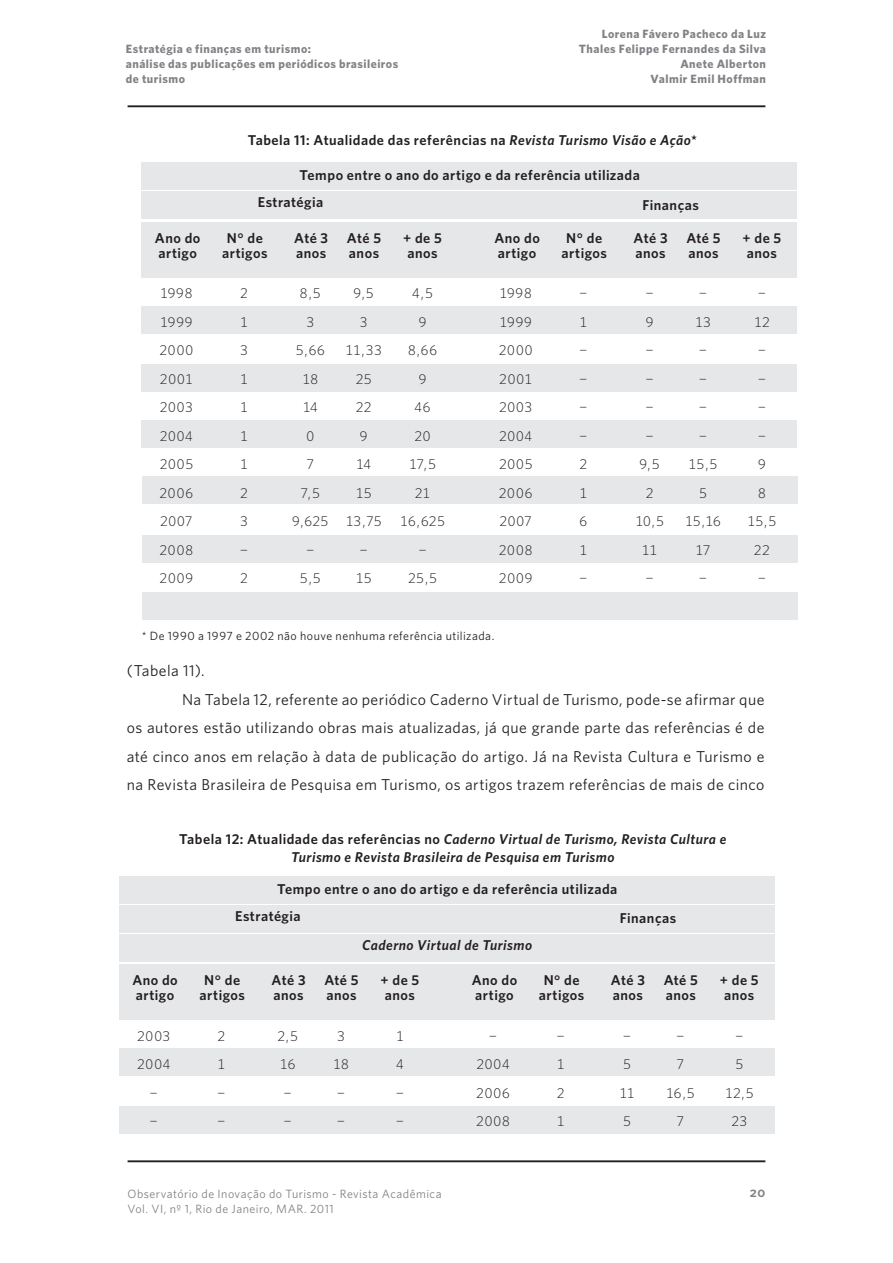
<style>
.page{position:relative;width:893px;height:1263px;background:#fff}
.page>*{position:absolute;margin:0;border:0;box-sizing:border-box;transform-origin:0 0}
.t1{font:15.75px "Whitney";letter-spacing:.025em;color:#231f20}
.t2{font:600 14.25px/15px "Whitney";letter-spacing:.035em;color:#231f20}
.t3{font:300 14.25px/28.5px "Whitney Numeric";letter-spacing:.045em;color:#231f20;text-align:center}
.t4{font:italic 600 14.25px/18px "Whitney";letter-spacing:.035em;color:#231f20;text-align:center}
.t5{font:300 14.25px/28.5px "Whitney Numeric";letter-spacing:.015em;color:#231f20;text-align:center}
.t6{font:300 14.25px/28.5px "Whitney Numeric";letter-spacing:.07em;color:#231f20;text-align:center}
.t7{font:14.25px "Whitney Semibold SC";color:#808285}
.t8{font:700 12px/15px "Whitney";letter-spacing:.04em;color:#808285}
.t9{font:12px/15px "Whitney";letter-spacing:.04em;color:#808285}
.t10{font:12px "Whitney";letter-spacing:.04em;color:#231f20}
.s1{font-style:italic}
.s2{font-style:normal}
</style>
<div class="page">
<hr style="left:128px;top:1160px;width:637px;height:2px;background:#231f20">
<hr style="left:128px;top:105px;width:637px;height:2px;background:#231f20">
<div style="left:142px;top:421px;width:655px;height:27px;background:#e6e7e9"></div>
<div style="left:142px;top:477px;width:656px;height:27px;background:#e6e7e9"></div>
<div style="left:142px;top:535px;width:656px;height:27px;background:#e6e7e9"></div>
<div style="left:142px;top:592px;width:656px;height:27px;background:#e6e7e9"></div>
<div style="left:142px;top:192px;width:655px;height:27px;background:#e6e7e9"></div>
<div style="left:142px;top:222px;width:655px;height:55px;background:#e6e7e9"></div>
<div style="left:142px;top:307px;width:655px;height:27px;background:#e6e7e9"></div>
<div style="left:142px;top:163px;width:655px;height:27px;background:#e6e7e9"></div>
<div style="left:142px;top:364px;width:655px;height:27px;background:#e6e7e9"></div>
<div style="left:119px;top:906px;width:655px;height:27px;background:#e6e7e9"></div>
<div style="left:119px;top:935px;width:655px;height:27px;background:#e6e7e9"></div>
<div style="left:119px;top:964px;width:655px;height:55px;background:#e6e7e9"></div>
<div style="left:119px;top:1049px;width:655px;height:27px;background:#e6e7e9"></div>
<div style="left:119px;top:876px;width:655px;height:27px;background:#e6e7e9"></div>
<div style="left:119px;top:1106px;width:655px;height:27px;background:#e6e7e9"></div>
<p class="t8" style="left:126px;top:41px;width:274px">Estratégia e finanças em turismo:<br>análise das publicações em periódicos brasileiros de turismo</p>
<p class="t8" style="left:579px;top:26px;width:189px;text-align:right">Lorena Fávero Pacheco da Luz<br>Thales Felippe Fernandes da Silva<br>Anete Alberton<br>Valmir Emil Hoffman</p>
<p class="t2" style="left:248px;top:132px;width:451px">Tabela 11: Atualidade das referências na <span class="s1">Revista Turismo Visão e Ação</span>*</p>
<p class="t2" style="left:258px;top:161px;width:384px;line-height:27.6px;text-indent:42px">Tempo entre o ano do artigo e da referência utilizada<br>Estratégia</p>
<p class="t2" style="left:642px;top:197px;width:58px">Finanças</p>
<p class="t2" style="left:155px;top:230px;width:47px">Ano do artigo</p>
<p class="t2" style="left:494px;top:230px;width:47px">Ano do artigo</p>
<p class="t2" style="left:222px;top:230px;width:47px;text-align:center">N° de artigos</p>
<p class="t2" style="left:562px;top:230px;width:47px;text-align:center">N° de artigos</p>
<p class="t2" style="left:403px;top:230px;width:40px;text-align:center">+ de 5 anos</p>
<p class="t2" style="left:742px;top:230px;width:40px;text-align:center">+ de 5 anos</p>
<p class="t2" style="left:294px;top:230px;width:36px">Até 3 anos</p>
<p class="t2" style="left:633px;top:230px;width:36px">Até 3 anos</p>
<p class="t2" style="left:347px;top:230px;width:36px">Até 5 anos</p>
<p class="t2" style="left:686px;top:230px;width:36px">Até 5 anos</p>
<p class="t3" style="left:160px;top:280px;width:35px;text-align:justify">1998<br>1999<br>2000<br>2001<br>2003<br>2004<br>2005<br>2006<br>2007<br>2008<br>2009</p>
<p class="t3" style="left:499px;top:280px;width:35px;text-align:justify">1998<br>1999<br>2000<br>2001<br>2003<br>2004<br>2005<br>2006<br>2007<br>2008<br>2009</p>
<p class="t3" style="left:240px;top:280px;width:9px;text-align:justify">2<br>1<br>3<br>1<br>1<br>1<br>1<br>2<br>3 - 2</p>
<p class="t3" style="left:579px;top:280px;width:9px;text-align:justify">- 1 - - - - 2<br>1<br>6<br>1 -</p>
<p class="t5" style="left:345px;top:280px;width:38px">9,5<br>3<br>11,33<br>25<br>22<br>9<br>14<br>15<br>13,75 -<br>15</p>
<p class="t3" style="left:685px;top:280px;width:37px">-<br>13<br>-<br>-<br>-<br>-<br>15,5<br>5<br>15,16<br>17<br>-</p>
<p class="t3" style="left:292px;top:280px;width:37px">8,5<br>3<br>5,66<br>18<br>14<br>0<br>7<br>7,5<br>9,625 -<br>5,5</p>
<p class="t3" style="left:635px;top:280px;width:30px">-<br>9<br>-<br>-<br>-<br>-<br>9,5<br>2<br>10,5<br>11<br>-</p>
<p class="t3" style="left:400px;top:280px;width:46px">4,5<br>9<br>8,66<br>9<br>46<br>20<br>17,5<br>21<br>16,625 -<br>25,5</p>
<p class="t3" style="left:747px;top:280px;width:30px">-<br>12<br>-<br>-<br>-<br>-<br>9<br>8<br>15,5<br>22<br>-</p>
<p class="t10" style="left:142px;top:629px;width:354px">* De 1990 a 1997 e 2002 não houve nenhuma referência utilizada.</p>
<p class="t1" style="left:127px;top:662px;width:79px">(Tabela 11).</p>
<p class="t1" style="left:182px;top:690px;width:584px">Na Tabela 12, referente ao periódico Caderno Virtual de Turismo, pode-se afirmar que</p>
<p class="t1" style="left:127px;top:719px;width:639px">os autores estão utilizando obras mais atualizadas, já que grande parte das referências é de</p>
<p class="t1" style="left:127px;top:747px;width:639px">até cinco anos em relação à data de publicação do artigo. Já na Revista Cultura e Turismo e</p>
<p class="t1" style="left:127px;top:776px;width:639px">na Revista Brasileira de Pesquisa em Turismo, os artigos trazem referências de mais de cinco</p>
<p class="t4" style="left:179px;top:830px;width:548px"><span class="s2">Tabela 12: Atualidade das referências no</span> Caderno Virtual de Turismo, Revista Cultura e<br>Turismo e Revista Brasileira de Pesquisa em Turismo</p>
<p class="t2" style="left:277px;top:881px;width:342px">Tempo entre o ano do artigo e da referência utilizada</p>
<p class="t2" style="left:235px;top:908px;width:67px">Estratégia</p>
<p class="t2" style="left:620px;top:910px;width:58px">Finanças</p>
<p class="t4" style="left:362px;top:935px;width:172px">Caderno Virtual de Turismo</p>
<p class="t2" style="left:132px;top:972px;width:47px">Ano do artigo</p>
<p class="t2" style="left:472px;top:972px;width:47px">Ano do artigo</p>
<p class="t2" style="left:200px;top:972px;width:47px;text-align:center">N° de artigos</p>
<p class="t2" style="left:539px;top:972px;width:47px;text-align:center">N° de artigos</p>
<p class="t2" style="left:381px;top:972px;width:40px;text-align:center">+ de 5 anos</p>
<p class="t2" style="left:720px;top:972px;width:40px;text-align:center">+ de 5 anos</p>
<p class="t2" style="left:272px;top:972px;width:36px">Até 3 anos</p>
<p class="t2" style="left:611px;top:972px;width:36px">Até 3 anos</p>
<p class="t2" style="left:324px;top:972px;width:36px">Até 5 anos</p>
<p class="t2" style="left:664px;top:972px;width:36px">Até 5 anos</p>
<p class="t3" style="left:137px;top:1022px;width:35px">2003<br>2004 -<br>-</p>
<p class="t6" style="left:476px;top:1022px;width:35px">-<br>2004<br>2006<br>2008</p>
<p class="t3" style="left:333px;top:1022px;width:17px;text-align:left">3<br>18 - -</p>
<p class="t3" style="left:666px;top:1022px;width:30px">-<br>7<br>16,5<br>7</p>
<p class="t3" style="left:396px;top:1022px;width:9px;text-align:justify">1<br>4 - -</p>
<p class="t3" style="left:725px;top:1022px;width:30px">-<br>5<br>12,5<br>23</p>
<p class="t3" style="left:217px;top:1022px;width:9px;text-align:justify">2<br>1 - -</p>
<p class="t3" style="left:557px;top:1022px;width:9px;text-align:justify">- 1<br>2<br>1</p>
<p class="t3" style="left:278px;top:1022px;width:22px;text-align:left">2,5<br>16 -<br>-</p>
<p class="t3" style="left:619px;top:1022px;width:17px;text-align:left">-<br>5<br>11<br>5</p>
<p class="t9" style="left:128px;top:1186px;width:316px">Observatório de Inovação do Turismo - Revista Acadêmica<br>Vol. VI, nº 1, Rio de Janeiro, MAR. 2011</p>
<p class="t7" style="left:750px;top:1183px;width:17px">20</p>
</div>
